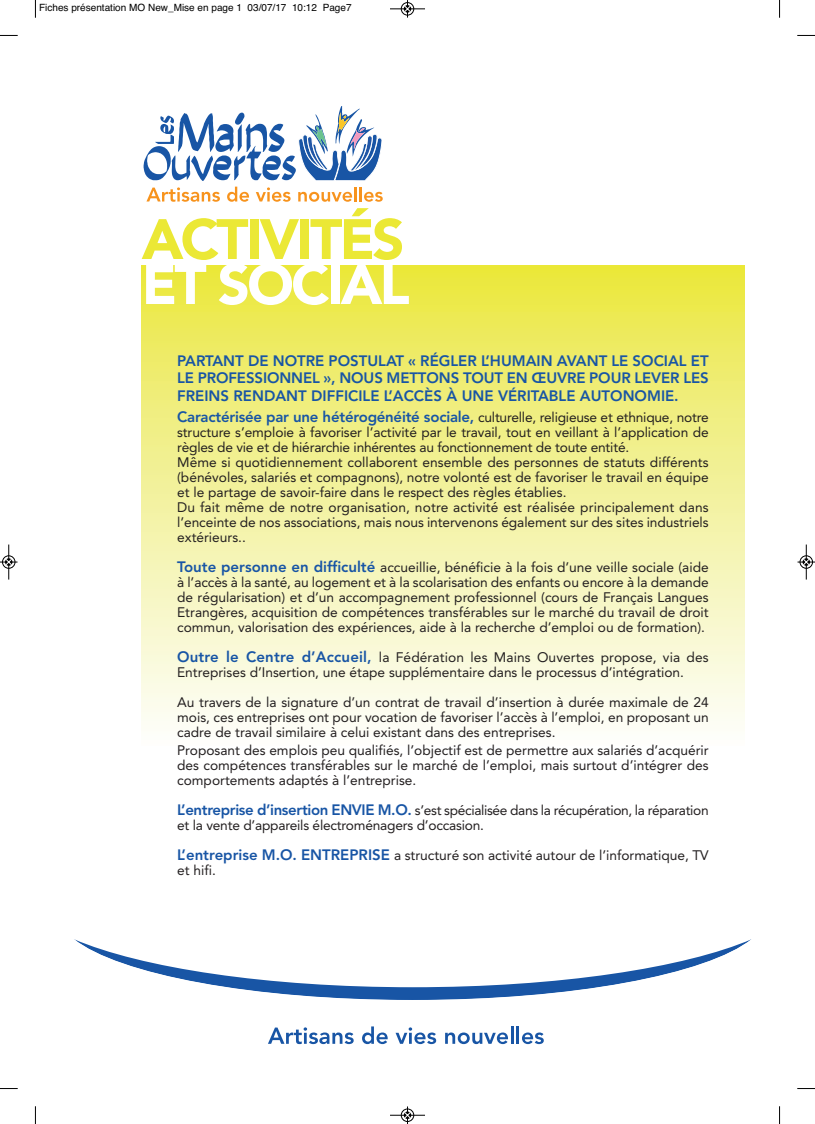
<style>
.page{position:relative;width:815px;height:1124px;background:#fff}
.page>*{position:absolute;margin:0;border:0;box-sizing:border-box;transform-origin:0 0}
.t1{font:900 56.25px "Avenir";letter-spacing:-.05em;color:#ebe835}
.t2{font:900 56.25px "Avenir";letter-spacing:-.05em;color:#fff}
.t3{font:800 15px/17.5px "Avenir";color:#1855a5;text-align:justify}
.t4{font:13.75px/15px "Avenir";color:#231f20}
.t5{font:13.75px/15px "Avenir";letter-spacing:-.025em;color:#231f20}
.t6{font:10px "Helvetica";color:#000}
.s1{font-weight:400;font-size:13.75px;color:#231f20}
.s2{font-weight:800;font-size:15px;color:#1855a5}
</style>
<div class="page">
<svg style="left:74px;top:939px;width:677px;height:106px"></svg>
<svg style="left:268px;top:1027px;width:86px;height:16px"></svg>
<svg style="left:362px;top:1026px;width:26px;height:17px"></svg>
<svg style="left:396px;top:1027px;width:40px;height:16px"></svg>
<svg style="left:445px;top:1026px;width:99px;height:17px"></svg>
<svg style="left:144px;top:106px;width:239px;height:96px"></svg>
<div style="left:142px;top:266px;width:602px;height:479px;background:linear-gradient(to bottom,#eae742,#fdfeff)"></div>
<svg style="left:35px;top:0;width:1px;height:18px"></svg>
<svg style="left:0;top:35px;width:18px;height:1px"></svg>
<svg style="left:779px;top:0;width:1px;height:18px"></svg>
<svg style="left:797px;top:35px;width:18px;height:1px"></svg>
<svg style="left:35px;top:1106px;width:1px;height:17px"></svg>
<svg style="left:0;top:1088px;width:18px;height:1px"></svg>
<svg style="left:779px;top:1106px;width:1px;height:17px"></svg>
<svg style="left:797px;top:1088px;width:18px;height:1px"></svg>
<div style="left:401px;top:2px;width:13px;height:14px;border:1px solid #fff;border-radius:50%"></div>
<hr style="left:390px;top:9px;width:35px;height:1px;background:#000">
<div style="left:401px;top:2px;width:13px;height:13px;border:1px solid #000;border-radius:50%"></div>
<svg style="left:404px;top:0;width:7px;height:18px"></svg>
<hr style="left:390px;top:1114px;width:35px;height:1px;background:#000">
<div style="left:401px;top:1108px;width:13px;height:13px;border:1px solid #000;border-radius:50%"></div>
<svg style="left:404px;top:1106px;width:7px;height:17px"></svg>
<hr style="left:9px;top:544px;width:1px;height:35px;background:#000">
<div style="left:2px;top:555px;width:13px;height:13px;border:1px solid #000;border-radius:50%"></div>
<svg style="left:0;top:558px;width:18px;height:7px"></svg>
<hr style="left:806px;top:544px;width:1px;height:35px;background:#000">
<div style="left:800px;top:555px;width:13px;height:13px;border:1px solid #000;border-radius:50%"></div>
<svg style="left:798px;top:558px;width:17px;height:7px"></svg>
<p class="t6" style="left:39px;top:2px;width:314px">Fiches présentation MO New_Mise en page 1 03/07/17 10:12 Page7</p>
<h1 class="t1" style="left:142px;top:216px;width:264px">ACTIVITÉS</h1>
<h1 class="t2" style="left:142px;top:261px;width:269px">ET SOCIAL</h1>
<p class="t3" style="left:177px;top:353px;width:533px">PARTANT DE NOTRE POSTULAT « RÉGLER L’HUMAIN AVANT LE SOCIAL ET LE PROFESSIONNEL », NOUS METTONS TOUT EN ŒUVRE POUR LEVER LES FREINS RENDANT DIFFICILE L’ACCÈS À UNE VÉRITABLE AUTONOMIE.</p>
<p class="t3" style="left:177px;top:409px;width:533px">Caractérisée par une hétérogénéité sociale, <span class="s1">culturelle, religieuse et ethnique, notre</span></p>
<p class="t4" style="left:177px;top:426px;width:533px">structure s’emploie à favoriser l’activité par le travail, tout en veillant à l’application de règles de vie et de hiérarchie inhérentes au fonctionnement de toute entité.<br>Même si quotidiennement collaborent ensemble des personnes de statuts différents (bénévoles, salariés et compagnons), notre volonté est de favoriser le travail en équipe et le partage de savoir-faire dans le respect des règles établies.<br>Du fait même de notre organisation, notre activité est réalisée principalement dans l’enceinte de nos associations, mais nous intervenons également sur des sites industriels extérieurs..</p>
<p class="t4" style="left:177px;top:561px;width:533px;text-align:justify"><span class="s2">Toute personne en difficulté</span> accueillie, bénéficie à la fois d’une veille sociale (aide à l’accès à la santé, au logement et à la scolarisation des enfants ou encore à la demande de régularisation) et d’un accompagnement professionnel (cours de Français Langues Etrangères, acquisition de compétences transférables sur le marché du travail de droit commun, valorisation des expériences, aide à la recherche d’emploi ou de formation).</p>
<p class="t4" style="left:177px;top:651px;width:533px"><span class="s2">Outre le Centre d’Accueil,</span> la Fédération les Mains Ouvertes propose, via des<br>Entreprises d’Insertion, une étape supplémentaire dans le processus d’intégration.</p>
<p class="t4" style="left:177px;top:696px;width:533px;text-align:justify">Au travers de la signature d’un contrat de travail d’insertion à durée maximale de 24 mois, ces entreprises ont pour vocation de favoriser l’accès à l’emploi, en proposant un cadre de travail similaire à celui existant dans des entreprises.</p>
<p class="t4" style="left:177px;top:743px;width:533px;text-align:justify">Proposant des emplois peu qualifiés, l’objectif est de permettre aux salariés d’acquérir des compétences transférables sur le marché de l’emploi, mais surtout d’intégrer des comportements adaptés à l’entreprise.</p>
<p class="t5" style="left:177px;top:803px;width:533px"><span class="s2">L’entreprise d’insertion ENVIE M.O.</span> s’est spécialisée dans la récupération, la réparation et la vente d’appareils électroménagers d’occasion.</p>
<p class="t4" style="left:177px;top:848px;width:533px"><span class="s2">L’entreprise M.O. ENTREPRISE</span> a structuré son activité autour de l’informatique, TV et hifi.</p>
</div>
